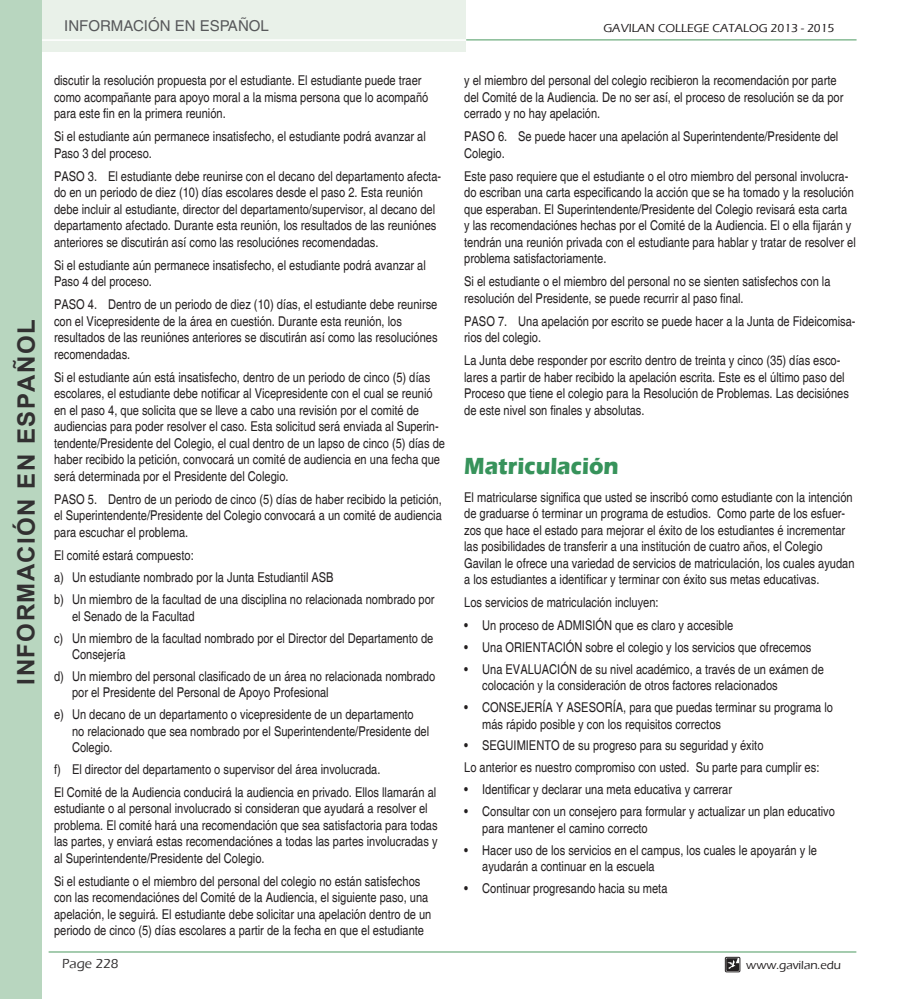
<style>
.page{position:relative;width:905px;height:999px;background:#fff}
.page>*{position:absolute;margin:0;border:0;box-sizing:border-box;transform-origin:0 0}
.t1{font:700 24px "Arial";letter-spacing:.06em;color:#323031}
.SUB_Headline_16_pt_c{font:700 24px "Eras ITC";color:#37935b;scale:.93 1}
.t2{font:15px "Helvetica";color:#58595b}
.body_text{font:condensed 13.5px/16.5px "Helvetica";color:#231f20}
.Bulleted_Body{font:condensed 13.5px/16.5px "Helvetica";color:#231f20}
.t3{font:500 13.5px "Eras ITC";color:#323031}
.t4{font:500 12px "Eras ITC";color:#231f20}
</style>
<div class="page">
<div style="left:0;top:0;width:466px;height:51px;background:#e9f1e9"></div>
<hr style="left:0;top:39px;width:467px;height:2px;background:#fff">
<hr style="left:466px;top:39px;width:390px;height:2px;background:#87bb95">
<hr style="left:49px;top:951px;width:807px;height:2px;background:#87bb95">
<div style="left:725px;top:957px;width:15px;height:15px;border:1px solid #231f20"></div>
<svg style="left:726px;top:958px;width:13px;height:13px"></svg>
<div style="left:0;top:0;width:42px;height:999px;background:#b8d6bf"></div>
<h1 class="t1" style="left:10px;top:685px;width:366px;rotate:-90deg">INFORMACIÓN EN ESPAÑOL</h1>
<p class="t2" style="left:64px;top:17px;width:206px">INFORMACIÓN EN ESPAÑOL</p>
<p class="body_text" style="left:54px;top:73px;width:376px">discutir la resolución propuesta por el estudiante. El estudiante puede traer como acompañante para apoyo moral a la misma persona que lo acompañó para este fin en la primera reunión.</p>
<p class="body_text" style="left:54px;top:129px;width:373px">Si el estudiante aún permanece insatisfecho, el estudiante podrá avanzar al<br>Paso 3 del proceso.</p>
<p class="body_text" style="left:54px;top:168px;width:388px">PASO 3. El estudiante debe reunirse con el decano del departamento afecta&shy;do en un periodo de diez (10) días escolares desde el paso 2. Esta reunión debe incluir al estudiante, director del departamento/supervisor, al decano del departamento afectado. Durante esta reunión, los resultados de las reuniónes anteriores se discutirán así como las resoluciónes recomendadas.</p>
<p class="body_text" style="left:54px;top:257px;width:373px">Si el estudiante aún permanece insatisfecho, el estudiante podrá avanzar al<br>Paso 4 del proceso.</p>
<p class="body_text" style="left:54px;top:296px;width:385px">PASO 4. Dentro de un periodo de diez (10) días, el estudiante debe reunirse con el Vicepresidente de la área en cuestión. Durante esta reunión, los resultados de las reuniónes anteriores se discutirán así como las resoluciónes recomendadas.</p>
<p class="body_text" style="left:54px;top:369px;width:392px">Si el estudiante aún está insatisfecho, dentro de un periodo de cinco (5) días escolares, el estudiante debe notificar al Vicepresidente con el cual se reunió en el paso 4, que solicita que se lleve a cabo una revisión por el comité de audiencias para poder resolver el caso. Esta solicitud será enviada al Superin&shy;tendente/Presidente del Colegio, el cual dentro de un lapso de cinco (5) días de haber recibido la petición, convocará un comité de audiencia en una fecha que será determinada por el Presidente del Colegio.</p>
<p class="body_text" style="left:54px;top:491px;width:389px;text-align:justify">PASO 5. Dentro de un periodo de cinco (5) días de haber recibido la petición, el Superintendente/Presidente del Colegio convocará a un comité de audiencia para escuchar el problema.</p>
<p class="body_text" style="left:54px;top:547px;width:141px">El comité estará compuesto:</p>
<p class="Bulleted_Body" style="left:54px;top:569px;width:281px">a) Un estudiante nombrado por la Junta Estudiantil ASB</p>
<p class="Bulleted_Body" style="left:72px;top:591px;width:364px;text-indent:-18px">b) Un miembro de la facultad de una disciplina no relacionada nombrado por el Senado de la Facultad</p>
<p class="Bulleted_Body" style="left:72px;top:630px;width:363px;text-indent:-18px">c) Un miembro de la facultad nombrado por el Director del Departamento de<br>Consejería</p>
<p class="Bulleted_Body" style="left:72px;top:668px;width:365px;text-indent:-18px">d) Un miembro del personal clasificado de un área no relacionada nombrado por el Presidente del Personal de Apoyo Profesional</p>
<p class="Bulleted_Body" style="left:72px;top:706px;width:358px;text-indent:-18px">e) Un decano de un departamento o vicepresidente de un departamento no relacionado que sea nombrado por el Superintendente/Presidente del<br>Colegio.</p>
<p class="Bulleted_Body" style="left:54px;top:761px;width:328px">f) El director del departamento o supervisor del área involucrada.</p>
<p class="body_text" style="left:54px;top:784px;width:385px">El Comité de la Audiencia conducirá la audiencia en privado. Ellos llamarán al estudiante o al personal involucrado si consideran que ayudará a resolver el problema. El comité hará una recomendación que sea satisfactoria para todas las partes, y enviará estas recomendaciónes a todas las partes involucradas y al Superintendente/Presidente del Colegio.</p>
<p class="body_text" style="left:54px;top:873px;width:379px">Si el estudiante o el miembro del personal del colegio no están satisfechos con las recomendaciónes del Comité de la Audiencia, el siguiente paso, una apelación, le seguirá. El estudiante debe solicitar una apelación dentro de un periodo de cinco (5) días escolares a partir de la fecha en que el estudiante</p>
<p class="t3" style="left:62px;top:956px;width:58px">Page 228</p>
<p class="t4" style="left:603px;top:22px;width:233px">GAVILAN COLLEGE CATALOG 2013 - 2015</p>
<p class="body_text" style="left:464px;top:73px;width:381px">y el miembro del personal del colegio recibieron la recomendación por parte del Comité de la Audiencia. De no ser así, el proceso de resolución se da por cerrado y no hay apelación.</p>
<p class="body_text" style="left:464px;top:129px;width:376px">PASO 6. Se puede hacer una apelación al Superintendente/Presidente del<br>Colegio.</p>
<p class="body_text" style="left:464px;top:168px;width:393px">Este paso requiere que el estudiante o el otro miembro del personal involucra&shy;do escriban una carta especificando la acción que se ha tomado y la resolución que esperaban. El Superintendente/Presidente del Colegio revisará esta carta y las recomendaciónes hechas por el Comité de la Audiencia. El o ella fijarán y tendrán una reunión privada con el estudiante para hablar y tratar de resolver el problema satisfactoriamente.</p>
<p class="body_text" style="left:464px;top:274px;width:368px">Si el estudiante o el miembro del personal no se sienten satisfechos con la resolución del Presidente, se puede recurrir al paso final.</p>
<p class="body_text" style="left:464px;top:313px;width:393px">PASO 7. Una apelación por escrito se puede hacer a la Junta de Fideicomisa&shy;rios del colegio.</p>
<p class="body_text" style="left:464px;top:352px;width:386px">La Junta debe responder por escrito dentro de treinta y cinco (35) días esco&shy;lares a partir de haber recibido la apelación escrita. Este es el último paso del Proceso que tiene el colegio para la Resolución de Problemas. Las decisiónes de este nivel son finales y absolutas.</p>
<p class="SUB_Headline_16_pt_c" style="left:464px;top:452px;width:168px">Matriculación</p>
<p class="body_text" style="left:464px;top:489px;width:392px">El matricularse significa que usted se inscribó como estudiante con la intención de graduarse ó terminar un programa de estudios. Como parte de los esfuer&shy;zos que hace el estado para mejorar el éxito de los estudiantes é incrementar las posibilidades de transferir a una institución de cuatro años, el Colegio Gavilan le ofrece una variedad de servicios de matriculación, los cuales ayudan a los estudiantes a identificar y terminar con éxito sus metas educativas.</p>
<p class="body_text" style="left:464px;top:595px;width:196px">Los servicios de matriculación incluyen:</p>
<p class="Bulleted_Body" style="left:464px;top:617px;width:271px">• Un proceso de ADMISIÓN que es claro y accesible</p>
<p class="Bulleted_Body" style="left:464px;top:639px;width:349px">• Una ORIENTACIÓN sobre el colegio y los servicios que ofrecemos</p>
<p class="Bulleted_Body" style="left:482px;top:661px;width:343px;text-indent:-18px">• Una EVALUACIÓN de su nivel académico, a través de un exámen de colocación y la consideración de otros factores relacionados</p>
<p class="Bulleted_Body" style="left:482px;top:699px;width:352px;text-indent:-18px">• CONSEJERÍA Y ASESORÍA, para que puedas terminar su programa lo más rápido posible y con los requisitos correctos</p>
<p class="Bulleted_Body" style="left:464px;top:738px;width:301px">• SEGUIMIENTO de su progreso para su seguridad y éxito</p>
<p class="Bulleted_Body" style="left:464px;top:760px;width:357px">Lo anterior es nuestro compromiso con usted. Su parte para cumplir es:</p>
<p class="Bulleted_Body" style="left:464px;top:781px;width:269px">• Identificar y declarar una meta educativa y carrerar</p>
<p class="Bulleted_Body" style="left:482px;top:803px;width:354px;text-indent:-18px">• Consultar con un consejero para formular y actualizar un plan educativo para mantener el camino correcto</p>
<p class="Bulleted_Body" style="left:482px;top:842px;width:336px;text-indent:-18px">• Hacer uso de los servicios en el campus, los cuales le apoyarán y le ayudarán a continuar en la escuela</p>
<p class="Bulleted_Body" style="left:464px;top:880px;width:205px">• Continuar progresando hacia su meta</p>
<p class="t4" style="left:746px;top:959px;width:96px">www.gavilan.edu</p>
</div>
